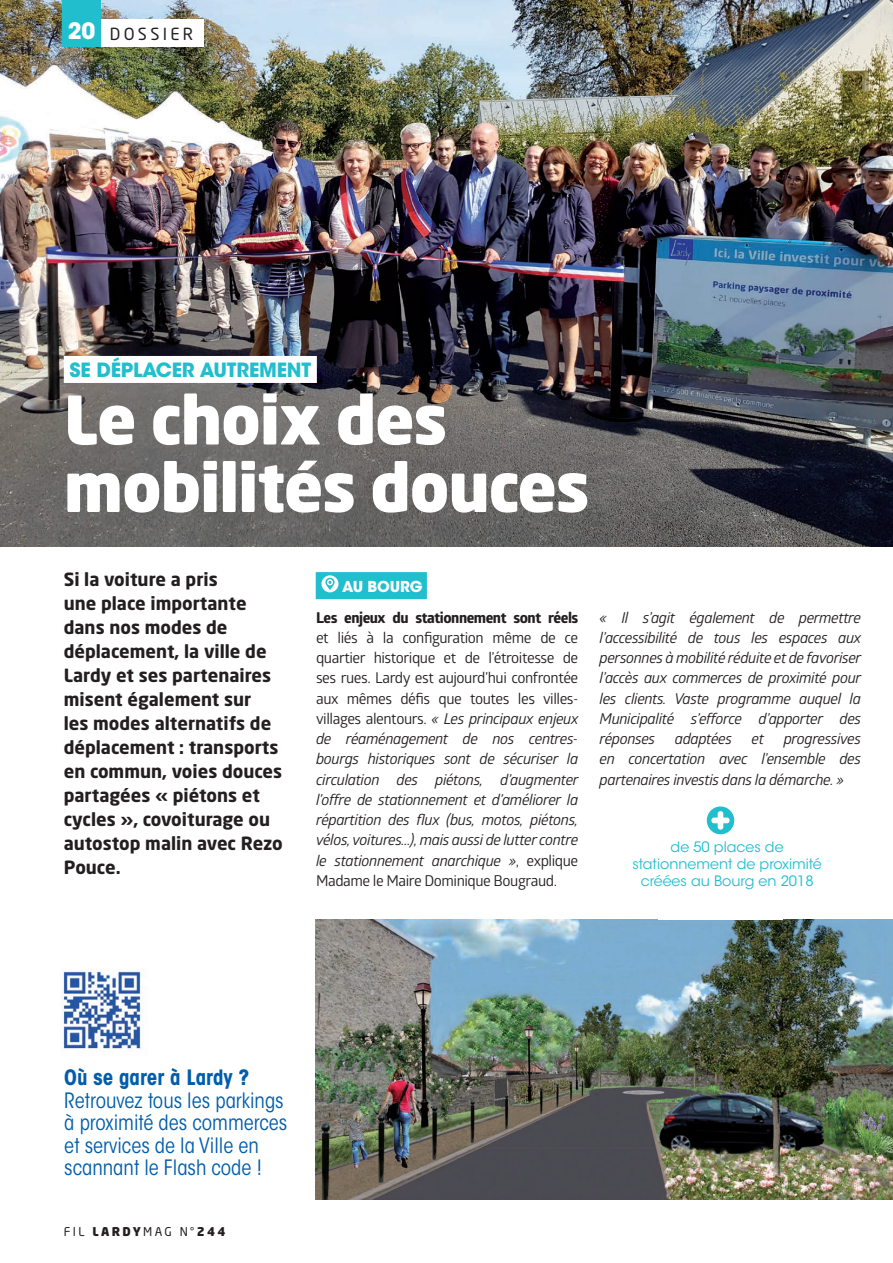
<style>
.page{position:relative;width:893px;height:1263px;background:#fff}
.page>*{position:absolute;margin:0;border:0;box-sizing:border-box;transform-origin:0 0}
.t1{font:900 66px/67.5px "Neo Sans Pro Grk";letter-spacing:-.02em;color:#fff}
.t2{font:condensed 21px/22.5px "ITC Avant Garde Std";color:#015dab}
.t3{font:700 condensed 21px "ITC Avant Garde Std";color:#015dab}
.t4{font:700 19.5px "ITC Avant Garde Std";letter-spacing:-.01em;color:#21bece}
.t5{font:700 18px/24px "Neo Sans Pro Grk";color:#231f20}
.t6{font:16.5px "Neo Sans Pro Grk";letter-spacing:.2em;color:#231f20}
.t7{font:italic 15px/20.2px "Glober";letter-spacing:-.03em;color:#231f20;text-align:justify}
.t8{font:700 15px "Globerx";letter-spacing:-.03em;color:#231f20}
.t9{font:700 15px "ITC Avant Garde Std";letter-spacing:-.01em;color:#fff}
.t10{font:14.25px/17.2px "ITC Avant Garde Std";color:#21bece;text-align:center}
.t11{font:12px "Neo Sans Pro Grk";letter-spacing:.2em;color:#231f20}
.s1{font-family:"ITC Avant Garde Std";font-weight:700;font-size:22.5px;color:#fff}
.s2{font-style:normal}
.s3{font-weight:900}
</style>
<div class="page">
<img style="left:0;top:0;width:893px;height:546px">
<div style="left:64px;top:356px;width:253px;height:27px;background:#fff"></div>
<div style="left:101px;top:20px;width:103px;height:27px;background:#fff"></div>
<div style="left:63px;top:0;width:38px;height:47px;background:#21bece"></div>
<img style="left:316px;top:919px;width:577px;height:280px">
<img style="left:61px;top:969px;width:81px;height:86px">
<div style="left:316px;top:572px;width:111px;height:27px;background:#21bece"></div>
<svg style="left:321px;top:575px;width:17px;height:17px"></svg>
<svg style="left:325px;top:578px;width:10px;height:12px"></svg>
<svg style="left:706px;top:806px;width:29px;height:29px"></svg>
<div style="left:705px;top:805px;width:31px;height:31px;border:1px solid #fff;border-radius:50%"></div>
<svg style="left:711px;top:811px;width:19px;height:19px"></svg>
<p class="t6" style="left:68px;top:23px;width:127px"><span class="s1">20</span> DOSSIER</p>
<h3 class="t4" style="left:70px;top:357px;width:243px">SE DÉPLACER AUTREMENT</h3>
<h1 class="t1" style="left:64px;top:386px;width:528px">Le choix des mobilités douces</h1>
<p class="t5" style="left:64px;top:567px;width:221px">Si la voiture a pris<br>une place importante dans nos modes de déplacement, la ville de<br>Lardy et ses partenaires misent également sur<br>les modes alternatifs de déplacement : transports en commun, voies douces partagées « piétons et cycles », covoiturage ou autostop malin avec Rezo<br>Pouce.</p>
<p class="t9" style="left:342px;top:576px;width:82px">AU BOURG</p>
<p class="t8" style="left:316px;top:606px;width:264px">Les enjeux du stationnement sont réels</p>
<p class="t7" style="left:316px;top:627px;width:264px"><span class="s2">et liés à la configuration même de ce quartier historique et de l’étroitesse de ses rues. Lardy est aujourd’hui confrontée aux mêmes défis que toutes les villes&shy;villages alentours.</span> « Les principaux enjeux de réaménagement de nos centres&shy;bourgs historiques sont de sécuriser la circulation des piétons, d’augmenter l’offre de stationnement et d’améliorer la répartition des flux (bus, motos, piétons, vélos, voitures...), mais aussi de lutter contre le stationnement anarchique »<span class="s2">, explique Madame le Maire Dominique Bougraud.</span></p>
<p class="t7" style="left:600px;top:606px;width:263px">« Il s’agit également de permettre l’accessibilité de tous les espaces aux personnes à mobilité réduite et de favoriser l’accès aux commerces de proximité pour les clients. Vaste programme auquel la Municipalité s’efforce d’apporter des réponses</p>
<p class="t7" style="left:675px;top:728px;width:59px">adaptées</p>
<p class="t7" style="left:752px;top:728px;width:14px">et</p>
<p class="t7" style="left:600px;top:728px;width:263px;text-indent:184px">progressives en concertation avec l’ensemble des partenaires investis dans la démarche. »</p>
<p class="t10" style="left:632px;top:838px;width:191px">de 50 places de stationnement de proximité créées au Bourg en 2018</p>
<h2 class="t3" style="left:64px;top:1064px;width:186px">Où se garer à Lardy ?</h2>
<h2 class="t2" style="left:64px;top:1089px;width:225px">Retrouvez tous les parkings à proximité des commerces et services de la Ville en scannant le Flash code !</h2>
<p class="t11" style="left:64px;top:1224px;width:163px">FIL <span class="s3">LARDY</span>MAG N°<span class="s3">244</span></p>
</div>
